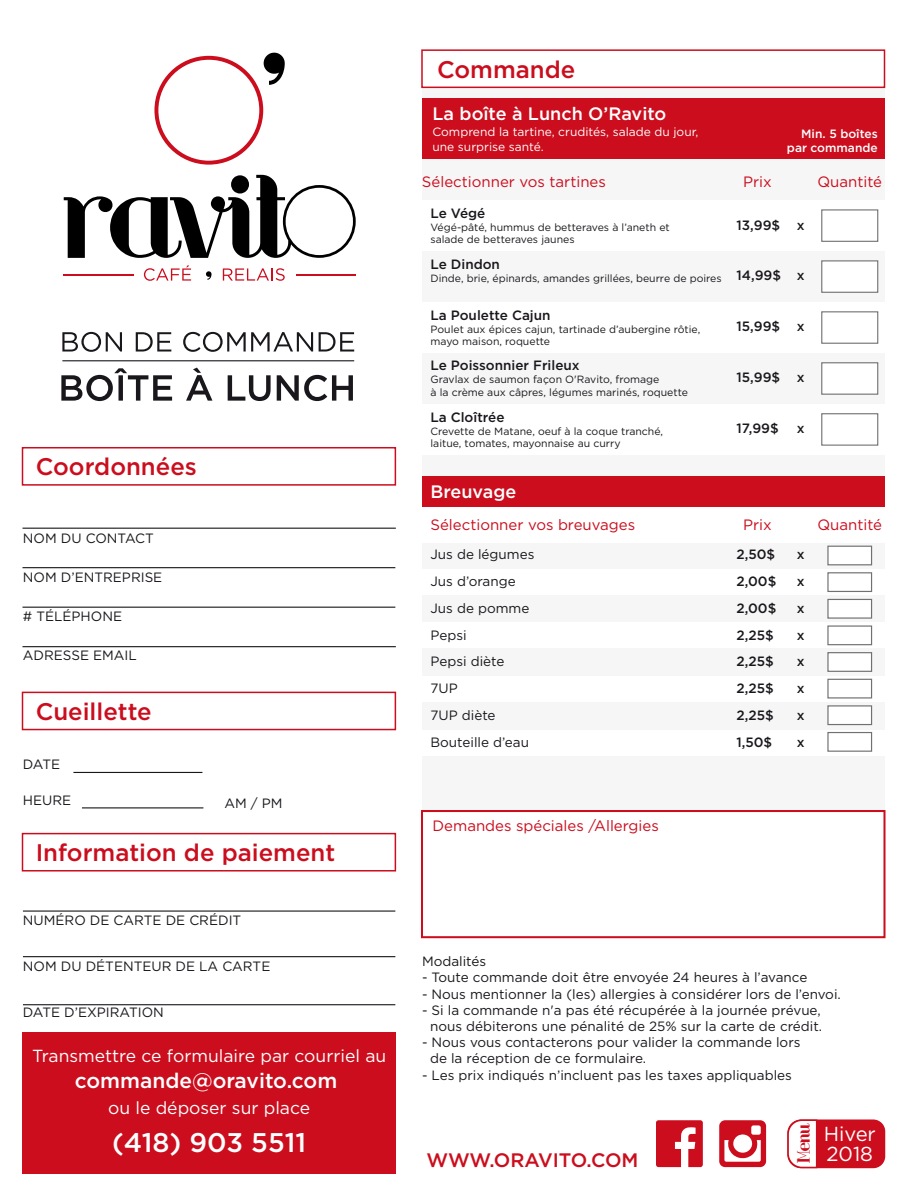
<style>
.page{position:relative;width:918px;height:1188px;background:#fff}
.page>*{position:absolute;margin:0;border:0;box-sizing:border-box;transform-origin:0 0}
.t1{font:500 27px "Gotham";color:#fff}
.t2{font:500 24px "Gotham";color:#cb0d1d}
.t3{font:500 21px "Gotham";color:#fff}
.t4{font:20.25px/20.2px "Gotham";color:#fff}
.t5{font:500 19.5px "Gotham";letter-spacing:-.005em;color:#cb0d1d}
.t6{font:500 18px "Gotham";color:#fff}
.t7{font:17.55px "Gotham";color:#fff}
.t8{font:16.65px "Riot Squad";color:#cb0d1d}
.t9{font:15px "Gotham";color:#cb0d1d}
.t10{font:13.5px/26.8px "Gotham";color:#1a171c}
.t11{font:500 13.5px/26.8px "Gotham";color:#1a171c}
.t12{font:12px/14.4px "Gotham";color:#fff}
.t13{font:500 12px/14.4px "Gotham";color:#fff;text-align:right}
.t14{font:10.5px/12.6px "Gotham";color:#1a171c}
</style>
<div class="page">
<div style="left:422px;top:87px;width:463px;height:850px;background:#f6f6f6"></div>
<div style="left:422px;top:200px;width:463px;height:51px;background:#fff"></div>
<div style="left:421px;top:810px;width:465px;height:128px;background:#fff;border:2px solid #cb0d1d"></div>
<div style="left:22px;top:1032px;width:374px;height:141px;background:#cb0d1d"></div>
<svg style="left:144px;top:265px;width:47px;height:16px"></svg>
<svg style="left:223px;top:268px;width:62px;height:13px"></svg>
<hr style="left:296px;top:275px;width:60px;height:1px;background:#cb0d1d">
<hr style="left:64px;top:275px;width:70px;height:1px;background:#cb0d1d">
<svg style="left:206px;top:271px;width:6px;height:9px"></svg>
<svg style="left:64px;top:175px;width:292px;height:83px"></svg>
<svg style="left:154px;top:53px;width:131px;height:112px"></svg>
<svg style="left:719px;top:1120px;width:47px;height:47px"></svg>
<svg style="left:656px;top:1120px;width:47px;height:47px"></svg>
<div style="left:422px;top:569px;width:463px;height:25px;background:#fff"></div>
<div style="left:422px;top:623px;width:463px;height:25px;background:#fff"></div>
<div style="left:422px;top:676px;width:463px;height:26px;background:#fff"></div>
<div style="left:422px;top:730px;width:463px;height:25px;background:#fff"></div>
<div style="left:22px;top:447px;width:374px;height:39px;border:2px solid #cb0d1d"></div>
<div style="left:22px;top:833px;width:374px;height:39px;border:2px solid #cb0d1d"></div>
<div style="left:22px;top:692px;width:374px;height:38px;border:2px solid #cb0d1d"></div>
<div style="left:421px;top:49px;width:464px;height:39px;border:2px solid #cb0d1d"></div>
<div style="left:422px;top:98px;width:463px;height:61px;background:#cb0d1d"></div>
<div style="left:422px;top:477px;width:463px;height:30px;background:#cb0d1d"></div>
<div style="left:821px;top:209px;width:57px;height:33px;background:#fff;border:1px solid #707172"></div>
<div style="left:821px;top:260px;width:57px;height:33px;background:#fff;border:1px solid #707172"></div>
<div style="left:422px;top:302px;width:463px;height:51px;background:#fff"></div>
<div style="left:821px;top:311px;width:57px;height:33px;background:#fff;border:1px solid #707172"></div>
<div style="left:821px;top:362px;width:57px;height:33px;background:#fff;border:1px solid #707172"></div>
<div style="left:422px;top:404px;width:463px;height:51px;background:#fff"></div>
<div style="left:821px;top:413px;width:57px;height:33px;background:#fff;border:1px solid #707172"></div>
<div style="left:827px;top:546px;width:45px;height:19px;background:#fff;border:1px solid #707172"></div>
<div style="left:827px;top:572px;width:45px;height:20px;background:#fff;border:1px solid #707172"></div>
<div style="left:827px;top:599px;width:45px;height:20px;background:#fff;border:1px solid #707172"></div>
<div style="left:827px;top:625px;width:45px;height:20px;background:#fff;border:1px solid #707172"></div>
<div style="left:827px;top:652px;width:45px;height:20px;background:#fff;border:1px solid #707172"></div>
<div style="left:827px;top:679px;width:45px;height:20px;background:#fff;border:1px solid #707172"></div>
<div style="left:827px;top:705px;width:45px;height:20px;background:#fff;border:1px solid #707172"></div>
<div style="left:827px;top:732px;width:45px;height:20px;background:#fff;border:1px solid #707172"></div>
<div style="left:422px;top:507px;width:463px;height:35px;background:#fff"></div>
<hr style="left:22px;top:528px;width:374px;height:1px;background:#1a171c">
<hr style="left:22px;top:567px;width:373px;height:1px;background:#1a171c">
<hr style="left:22px;top:607px;width:373px;height:1px;background:#1a171c">
<hr style="left:22px;top:646px;width:374px;height:1px;background:#1a171c">
<hr style="left:73px;top:772px;width:129px;height:1px;background:#1a171c">
<hr style="left:82px;top:807px;width:121px;height:1px;background:#1a171c">
<hr style="left:23px;top:1004px;width:372px;height:1px;background:#1a171c">
<hr style="left:23px;top:911px;width:372px;height:1px;background:#1a171c">
<hr style="left:23px;top:956px;width:372px;height:1px;background:#1a171c">
<svg style="left:61px;top:368px;width:111px;height:33px"></svg>
<svg style="left:186px;top:368px;width:26px;height:33px"></svg>
<svg style="left:228px;top:375px;width:43px;height:26px"></svg>
<svg style="left:277px;top:375px;width:76px;height:26px"></svg>
<svg style="left:62px;top:332px;width:60px;height:20px"></svg>
<svg style="left:136px;top:332px;width:35px;height:20px"></svg>
<svg style="left:183px;top:332px;width:130px;height:20px"></svg>
<svg style="left:319px;top:332px;width:35px;height:20px"></svg>
<hr style="left:62px;top:360px;width:292px;height:1px;background:#1a171c">
<svg style="left:787px;top:1119px;width:99px;height:50px"></svg>
<h2 class="t2" style="left:36px;top:451px;width:163px">Coordonnées</h2>
<p class="t10" style="left:23px;top:525px;width:132px">NOM DU CONTACT</p>
<p class="t10" style="left:23px;top:564px;width:141px">NOM D’ENTREPRISE</p>
<p class="t10" style="left:23px;top:603px;width:101px"># TÉLÉPHONE</p>
<p class="t10" style="left:23px;top:642px;width:115px">ADRESSE EMAIL</p>
<h2 class="t2" style="left:36px;top:696px;width:117px">Cueillette</h2>
<p class="t10" style="left:23px;top:751px;width:39px">DATE</p>
<p class="t10" style="left:23px;top:786px;width:50px">HEURE</p>
<p class="t10" style="left:225px;top:789px;width:60px">AM / PM</p>
<h2 class="t2" style="left:36px;top:837px;width:301px">Information de paiement</h2>
<p class="t10" style="left:23px;top:906px;width:220px">NUMÉRO DE CARTE DE CRÉDIT</p>
<p class="t10" style="left:23px;top:952px;width:249px">NOM DU DÉTENTEUR DE LA CARTE</p>
<p class="t10" style="left:23px;top:998px;width:142px">DATE D’EXPIRATION</p>
<p class="t7" style="left:32px;top:1044px;width:356px">Transmettre ce formulaire par courriel au</p>
<h3 class="t3" style="left:75px;top:1067px;width:264px">commande@oravito.com</h3>
<p class="t7" style="left:108px;top:1097px;width:203px">ou le déposer sur place</p>
<h1 class="t1" style="left:112px;top:1125px;width:196px">(418) 903 5511</h1>
<h2 class="t2" style="left:437px;top:54px;width:140px">Commande</h2>
<h3 class="t6" style="left:433px;top:102px;width:235px">La boîte à Lunch O’Ravito</h3>
<p class="t12" style="left:433px;top:124px;width:268px">Comprend la tartine, crudités, salade du jour, une surprise santé.</p>
<p class="t9" style="left:422px;top:172px;width:185px">Sélectionner vos tartines</p>
<p class="t11" style="left:430px;top:199px;width:56px">Le Végé</p>
<p class="t14" style="left:430px;top:220px;width:241px">Végé-pâté, hummus de betteraves à l’aneth et salade de betteraves jaunes</p>
<p class="t11" style="left:430px;top:251px;width:71px">Le Dindon</p>
<p class="t14" style="left:430px;top:272px;width:293px">Dinde, brie, épinards, amandes grillées, beurre de poires</p>
<p class="t13" style="left:787px;top:126px;width:92px">Min. 5 boîtes par commande</p>
<p class="t9" style="left:743px;top:172px;width:30px">Prix</p>
<p class="t9" style="left:817px;top:172px;width:66px">Quantité</p>
<p class="t11" style="left:736px;top:211px;width:70px">13,99$ x</p>
<p class="t11" style="left:736px;top:262px;width:70px">14,99$ x</p>
<p class="t11" style="left:430px;top:301px;width:122px">La Poulette Cajun</p>
<p class="t14" style="left:430px;top:323px;width:271px">Poulet aux épices cajun, tartinade d’aubergine rôtie,</p>
<p class="t11" style="left:737px;top:313px;width:70px">15,99$ x</p>
<p class="t14" style="left:430px;top:335px;width:121px">mayo maison, roquette</p>
<p class="t11" style="left:736px;top:364px;width:70px">15,99$ x</p>
<p class="t11" style="left:430px;top:403px;width:76px">La Cloîtrée</p>
<p class="t14" style="left:430px;top:424px;width:234px">Crevette de Matane, oeuf à la coque tranché,</p>
<p class="t11" style="left:737px;top:415px;width:44px">17,99$</p>
<p class="t11" style="left:797px;top:415px;width:9px">x</p>
<p class="t14" style="left:430px;top:437px;width:192px">laitue, tomates, mayonnaise au curry</p>
<p class="t11" style="left:430px;top:352px;width:151px">Le Poissonnier Frileux</p>
<p class="t14" style="left:430px;top:373px;width:259px">Gravlax de saumon façon O'Ravito, fromage<br>à la crème aux câpres, légumes marinés, roquette</p>
<h3 class="t6" style="left:430px;top:480px;width:87px">Breuvage</h3>
<p class="t9" style="left:430px;top:515px;width:206px">Sélectionner vos breuvages</p>
<p class="t9" style="left:743px;top:515px;width:30px">Prix</p>
<p class="t9" style="left:817px;top:515px;width:66px">Quantité</p>
<p class="t10" style="left:430px;top:540px;width:105px">Jus de légumes<br>Jus d’orange<br>Jus de pomme<br>Pepsi<br>Pepsi diète<br>7UP<br>7UP diète<br>Bouteille d’eau</p>
<p class="t11" style="left:737px;top:540px;width:41px">2,50$<br>2,00$<br>2,00$<br>2,25$<br>2,25$<br>2,25$<br>2,25$<br>1,50$</p>
<p class="t11" style="left:797px;top:540px;width:9px;text-align:justify">x x x x x x x x</p>
<p class="t9" style="left:432px;top:817px;width:228px">Demandes spéciales /Allergies</p>
<p class="t10" style="left:422px;top:948px;width:66px">Modalités</p>
<p class="t10" style="left:422px;top:964px;width:387px">- Toute commande doit être envoyée 24 heures à l’avance</p>
<p class="t10" style="left:422px;top:980px;width:420px">- Nous mentionner la (les) allergies à considérer lors de l’envoi.</p>
<p class="t10" style="left:422px;top:1002px;width:402px;line-height:16.2px;text-align:center">- Si la commande n'a pas été récupérée à la journée prévue, nous débiterons une pénalité de 25% sur la carte de crédit.</p>
<p class="t10" style="left:430px;top:1034px;width:372px;line-height:16.2px;text-indent:-8px">- Nous vous contacterons pour valider la commande lors de la réception de ce formulaire.</p>
<p class="t10" style="left:422px;top:1061px;width:371px">- Les prix indiqués n’incluent pas les taxes appliquables</p>
<h3 class="t5" style="left:427px;top:1147px;width:214px">WWW.ORAVITO.COM</h3>
<p class="t8" style="left:794px;top:1163px;width:42px;rotate:-90deg">Menu</p>
<h3 class="t4" style="left:824px;top:1123px;width:54px">Hiver<br>2018</h3>
</div>
